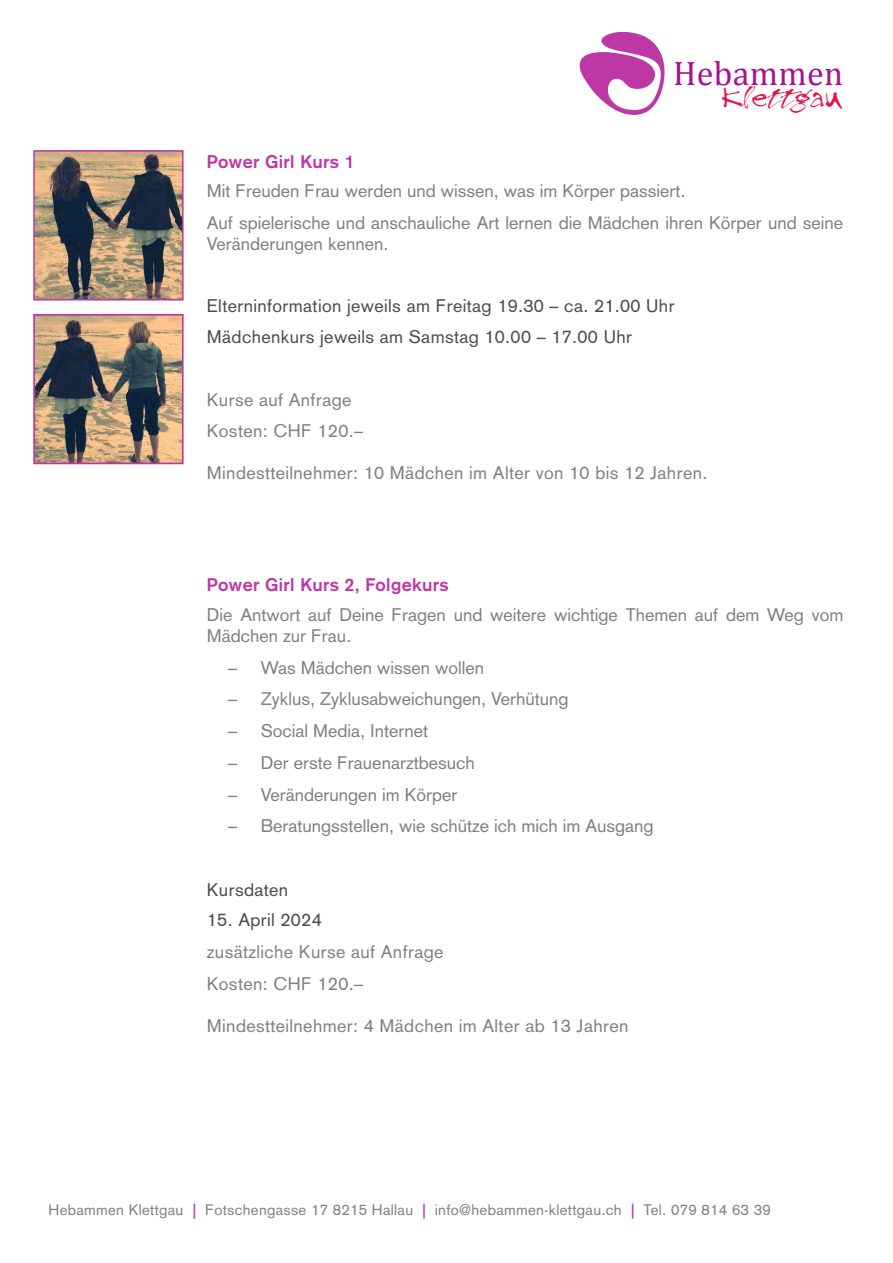
<style>
.page{position:relative;width:893px;height:1263px;background:#fff}
.page>*{position:absolute;margin:0;border:0;box-sizing:border-box;transform-origin:0 0}
.t1{font:34.05px "Cambria";letter-spacing:.01em;color:#a6128c}
.t2{font:27.45px "Treefrog";letter-spacing:.01em;color:#e31446}
.t3{font:18px/31.7px "Akzidenz Grotesk";color:#818181}
.t4{font:18px/31.7px "Akzidenz Grotesk";letter-spacing:.02em;color:#818181}
.t5{font:18px/30.9px "Akzidenz Grotesk";letter-spacing:.02em;color:#4d4d4c}
.t6{font:700 18px "Akzidenz Grotesk";letter-spacing:.02em;color:#be38a5}
.t7{font:15px "Akzidenz Grotesk";letter-spacing:.02em;color:#818181}
.s1{font-family:"Vectora LH";font-weight:700;color:#be38a5}
</style>
<div class="page">
<svg style="left:580px;top:32px;width:85px;height:83px"></svg>
<img style="left:36px;top:153px;width:145px;height:145px">
<div style="left:33px;top:150px;width:151px;height:151px;border:2px solid #be38a5"></div>
<img style="left:37px;top:318px;width:143px;height:142px">
<div style="left:33px;top:314px;width:151px;height:150px;border:2px solid #be38a5"></div>
<h1 class="t1" style="left:673px;top:53px;width:171px">Hebammen</h1>
<h2 class="t2" style="left:722px;top:85px;width:121px">Klettgau</h2>
<p class="t6" style="left:207px;top:151px;width:149px">Power Girl Kurs 1</p>
<p class="t3" style="left:207px;top:175px;width:638px">Mit Freuden Frau werden und wissen, was im Körper passiert.<br>Auf spielerische und anschauliche Art lernen die Mädchen ihren Körper und seine</p>
<p class="t3" style="left:207px;top:228px;width:183px">Veränderungen kennen.</p>
<p class="t5" style="left:207px;top:291px;width:469px">Elterninformation jeweils am Freitag 19.30 – ca. 21.00 Uhr<br>Mädchenkurs jeweils am Samstag 10.00 – 17.00 Uhr</p>
<p class="t4" style="left:207px;top:384px;width:158px">Kurse auf Anfrage<br>Kosten: CHF 120.–</p>
<p class="t4" style="left:207px;top:457px;width:502px">Mindestteilnehmer: 10 Mädchen im Alter von 10 bis 12 Jahren.</p>
<p class="t6" style="left:207px;top:574px;width:243px">Power Girl Kurs 2, Folgekurs</p>
<p class="t3" style="left:207px;top:604px;width:638px;line-height:21px">Die Antwort auf Deine Fragen und weitere wichtige Themen auf dem Weg vom<br>Mädchen zur Frau.</p>
<p class="t3" style="left:228px;top:651px;width:258px">– Was Mädchen wissen wollen</p>
<p class="t3" style="left:228px;top:683px;width:342px">– Zyklus, Zyklusabweichungen, Verhütung</p>
<p class="t3" style="left:228px;top:715px;width:202px">– Social Media, Internet</p>
<p class="t3" style="left:228px;top:747px;width:248px">– Der erste Frauenarztbesuch</p>
<p class="t3" style="left:228px;top:778px;width:231px">– Veränderungen im Körper</p>
<p class="t3" style="left:228px;top:810px;width:427px">– Beratungsstellen, wie schütze ich mich im Ausgang</p>
<p class="t5" style="left:207px;top:874px;width:83px">Kursdaten</p>
<p class="t5" style="left:207px;top:905px;width:116px">15. April 2024</p>
<p class="t4" style="left:207px;top:936px;width:238px">zusätzliche Kurse auf Anfrage<br>Kosten: CHF 120.–</p>
<p class="t4" style="left:207px;top:1009px;width:423px">Mindestteilnehmer: 4 Mädchen im Alter ab 13 Jahren</p>
<p class="t7" style="left:49px;top:1201px;width:724px">Hebammen Klettgau <span class="s1">|</span> Fotschengasse 17 8215 Hallau <span class="s1">|</span> info@hebammen-klettgau.ch <span class="s1">|</span> Tel. 079 814 63 39</p>
</div>
